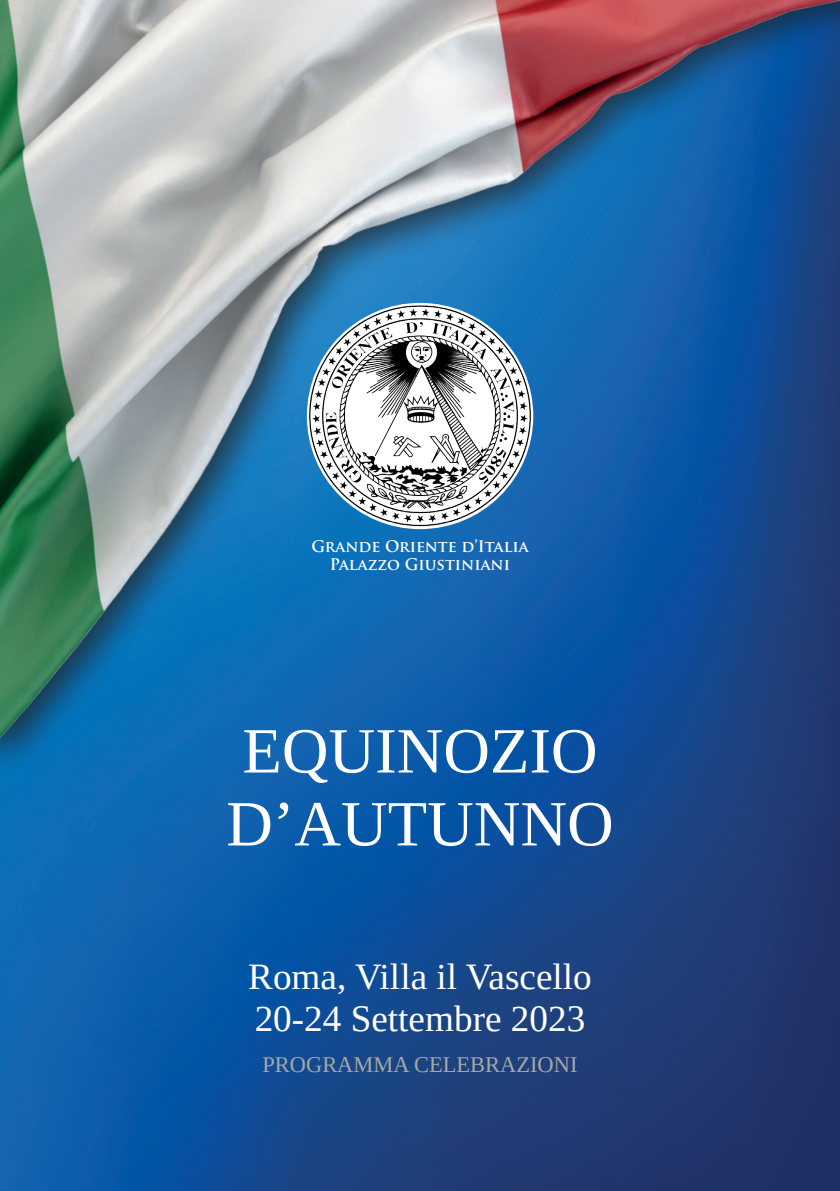
<style>
.page{position:relative;width:840px;height:1191px;background:#fff}
.page>*{position:absolute;margin:0;border:0;box-sizing:border-box;transform-origin:0 0}
.t1{font:64.6px/73px "Liberation Serif";color:#fff}
.t2{font:37.2px/42px "Liberation Serif";color:#fff}
.t3{font:22.4px "Liberation Serif";color:#a4a8a8}
.t4{font:700 15.6px/17.4px "Trajan Pro";color:#fff;text-align:center}
</style>
<div class="page">
<img style="left:0;top:778px;width:839px;height:413px">
<div style="left:0;top:0;width:839px;height:778px;background:#231f20;opacity:.75"></div>
<img style="left:302px;top:298px;width:235px;height:235px">
<p class="t4" style="left:311px;top:538px;width:218px">Grande Oriente d’Italia<br>Palazzo Giustiniani</p>
<h1 class="t1" style="left:226px;top:714px;width:389px">EQUINOZIO<br>D’AUTUNNO</h1>
<h2 class="t2" style="left:248px;top:955px;width:345px">Roma, Villa il Vascello<br>20-24 Settembre 2023</h2>
<h3 class="t3" style="left:262px;top:1050px;width:316px">PROGRAMMA CELEBRAZIONI</h3>
</div>
